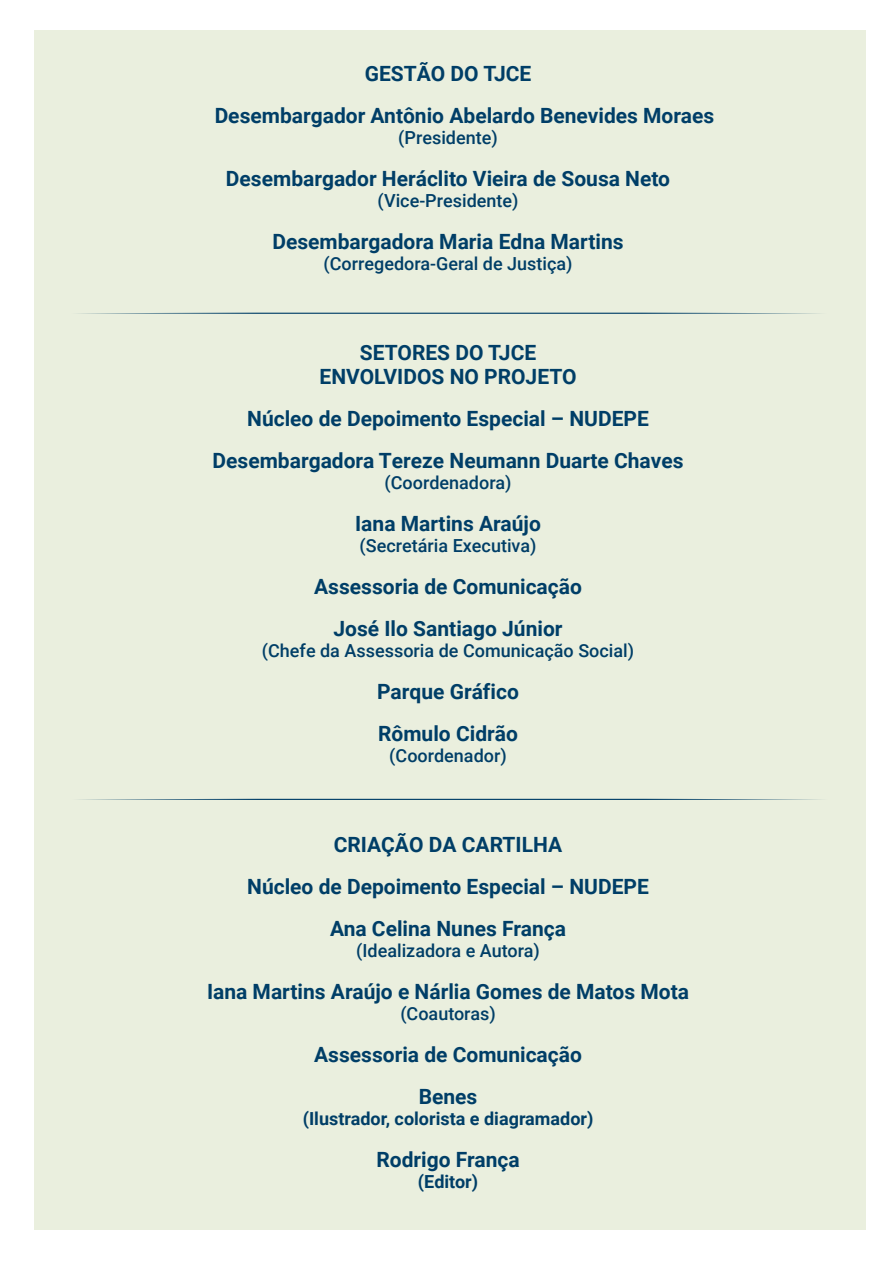
<style>
.page{position:relative;width:893px;height:1263px;background:#fff}
.page>*{position:absolute;margin:0;border:0;box-sizing:border-box;transform-origin:0 0}
.t1{font:700 21px/42px "Roboto";color:#003e67;text-align:center}
.t2{font:500 18px "Roboto";color:#003e67}
.t3{font:700 18px "Roboto";color:#003e67}
</style>
<div class="page">
<div style="left:34px;top:30px;width:832px;height:1199px;background:#eaefde"></div>
<svg style="left:78px;top:312px;width:742px;height:2px"></svg>
<svg style="left:79px;top:798px;width:742px;height:2px"></svg>
<p class="t1" style="left:215px;top:52px;width:501px;text-align:left;text-indent:150px">GESTÃO DO TJCE<br>Desembargador Antônio Abelardo Benevides Moraes</p>
<p class="t2" style="left:398px;top:125px;width:101px">(Presidente)</p>
<p class="t1" style="left:226px;top:157px;width:446px">Desembargador Heráclito Vieira de Sousa Neto</p>
<p class="t2" style="left:378px;top:188px;width:142px">(Vice-Presidente)</p>
<p class="t1" style="left:272px;top:220px;width:353px">Desembargadora Maria Edna Martins</p>
<p class="t2" style="left:324px;top:251px;width:251px">(Corregedora-Geral de Justiça)</p>
<p class="t1" style="left:319px;top:340px;width:259px;line-height:24px">SETORES DO TJCE<br>ENVOLVIDOS NO PROJETO</p>
<p class="t1" style="left:213px;top:397px;width:472px">Núcleo de Depoimento Especial – NUDEPE<br>Desembargadora Tereze Neumann Duarte Chaves</p>
<p class="t2" style="left:385px;top:470px;width:128px">(Coordenadora)</p>
<p class="t1" style="left:355px;top:502px;width:187px">Iana Martins Araújo</p>
<p class="t2" style="left:360px;top:533px;width:178px">(Secretária Executiva)</p>
<p class="t1" style="left:314px;top:565px;width:269px">Assessoria de Comunicação<br>José Ilo Santiago Júnior</p>
<p class="t2" style="left:262px;top:638px;width:374px">(Chefe da Assessoria de Comunicação Social)</p>
<p class="t1" style="left:377px;top:670px;width:143px;text-align:left">Parque Gráfico<br>Rômulo Cidrão</p>
<p class="t2" style="left:389px;top:743px;width:119px">(Coordenador)</p>
<p class="t1" style="left:247px;top:823px;width:403px">CRIAÇÃO DA CARTILHA<br>Núcleo de Depoimento Especial – NUDEPE<br>Ana Celina Nunes França</p>
<p class="t2" style="left:356px;top:938px;width:185px">(Idealizadora e Autora)</p>
<p class="t1" style="left:207px;top:970px;width:484px">Iana Martins Araújo e Nárlia Gomes de Matos Mota</p>
<p class="t2" style="left:400px;top:1001px;width:97px">(Coautoras)</p>
<p class="t1" style="left:314px;top:1033px;width:269px">Assessoria de Comunicação<br>Benes</p>
<p class="t3" style="left:303px;top:1106px;width:292px">(Ilustrador, colorista e diagramador)</p>
<p class="t1" style="left:376px;top:1138px;width:145px">Rodrigo França</p>
<p class="t3" style="left:418px;top:1169px;width:62px">(Editor)</p>
</div>
